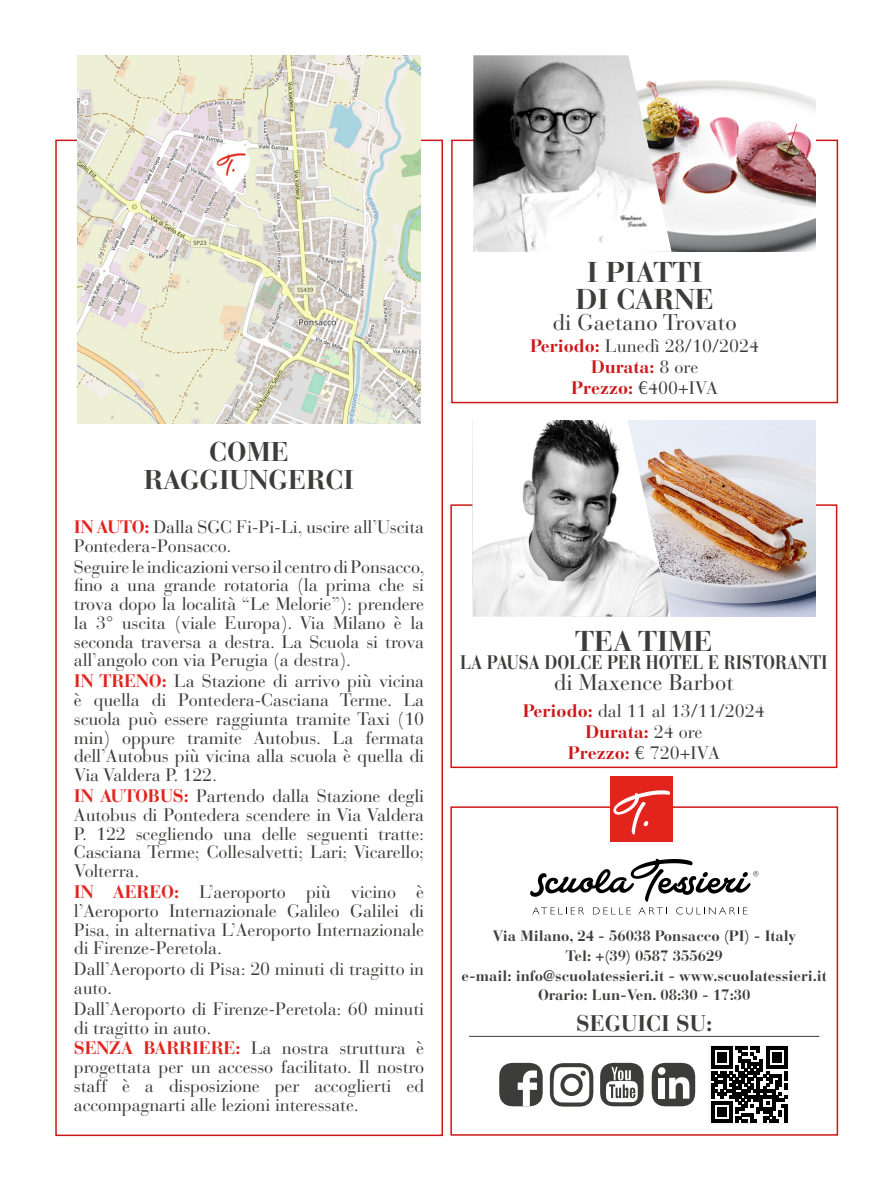
<style>
.page{position:relative;width:893px;height:1191px;background:#fff}
.page>*{position:absolute;margin:0;border:0;box-sizing:border-box;transform-origin:0 0}
.t1{font:700 28.5px/27px "Bauer Bodoni Std";color:#3c3c3b;text-align:center}
.t2{font:700 27px/28.5px "Bauer Bodoni Std";color:#3c3c3b;text-align:center}
.t3{font:22.5px "Bauer Bodoni Std";color:#3c3c3b}
.t4{font:700 22.5px "Bauer Bodoni Std";color:#3c3c3b}
.t5{font:700 19.5px "Bauer Bodoni Std";color:#3c3c3b;scale:.85 1}
.t6{font:18px/18.8px "Bauer Bodoni Std";letter-spacing:-.01em;color:#3c3c3b;text-align:justify}
.t7{font:700 15px/19.5px "Bauer Bodoni Std";color:#3c3c3b;text-align:center}
.s1{font-weight:700;color:#e2241d}
.s2{font-weight:700;color:#cd1719}
</style>
<div class="page">
<div style="left:450px;top:504px;width:387px;height:264px;border:2px solid #cd1719"></div>
<img style="left:473px;top:420px;width:104px;height:196px">
<div style="left:451px;top:140px;width:387px;height:263px;border:2px solid #cd1719"></div>
<img style="left:672px;top:80px;width:144px;height:172px">
<img style="left:473px;top:55px;width:199px;height:197px">
<img style="left:577px;top:420px;width:238px;height:196px">
<svg style="left:787px;top:1046px;width:1px;height:77px"></svg>
<svg style="left:711px;top:1046px;width:76px;height:77px"></svg>
<svg style="left:499px;top:1062px;width:44px;height:44px"></svg>
<svg style="left:550px;top:1063px;width:43px;height:43px"></svg>
<svg style="left:600px;top:1062px;width:44px;height:44px"></svg>
<svg style="left:652px;top:1062px;width:43px;height:44px"></svg>
<div style="left:658px;top:1077px;width:7px;height:21px;background:#fff"></div>
<div style="left:658px;top:1067px;width:7px;height:7px;background:#fff;border-radius:50%"></div>
<div style="left:450px;top:806px;width:388px;height:329px;border:2px solid #cd1719"></div>
<svg style="left:532px;top:907px;width:52px;height:7px"></svg>
<svg style="left:593px;top:907px;width:38px;height:7px"></svg>
<svg style="left:638px;top:907px;width:29px;height:7px"></svg>
<svg style="left:676px;top:907px;width:71px;height:7px"></svg>
<div style="left:610px;top:776px;width:62px;height:65px;background:#e2241d"></div>
<svg style="left:613px;top:790px;width:57px;height:44px"></svg>
<svg style="left:530px;top:858px;width:228px;height:43px"></svg>
<hr style="left:469px;top:1036px;width:350px;height:1px;background:#3c3c3b">
<img style="left:78px;top:55px;width:342px;height:369px">
<h2 class="t2" style="left:144px;top:437px;width:212px">COME<br>RAGGIUNGERCI</h2>
<p class="t6" style="left:74px;top:517px;width:352px"><span class="s1">IN AUTO:</span> Dalla SGC Fi-Pi-Li, uscire all’Uscita<br>Pontedera-Ponsacco.</p>
<p class="t6" style="left:74px;top:557px;width:353px">Seguire le indicazioni verso il centro di Ponsacco, fino a una grande rotatoria (la prima che si trova dopo la località “Le Melorie”): prendere la 3° uscita (viale Europa). Via Milano è la seconda traversa a destra. La Scuola si trova all’angolo con via Perugia (a destra).</p>
<p class="t6" style="left:74px;top:672px;width:352px"><span class="s1">IN TRENO:</span> La Stazione di arrivo più vicina è quella di Pontedera-Casciana Terme. La scuola può essere raggiunta tramite Taxi (10 min) oppure tramite Autobus. La fermata dell’Autobus più vicina alla scuola è quella di Via Valdera P. 122.</p>
<p class="t6" style="left:74px;top:786px;width:352px"><span class="s1">IN AUTOBUS:</span> Partendo dalla Stazione degli Autobus di Pontedera scendere in Via Valdera P. 122 scegliendo una delle seguenti tratte:<br>Casciana Terme; Collesalvetti; Lari; Vicarello; Volterra.</p>
<p class="t6" style="left:74px;top:882px;width:352px"><span class="s1">IN AEREO:</span> L’aeroporto più vicino è l’Aeroporto Internazionale Galileo Galilei di Pisa, in alternativa L’Aeroporto Internazionale di Firenze-Peretola.</p>
<p class="t6" style="left:74px;top:959px;width:352px">Dall’Aeroporto di Pisa: 20 minuti di tragitto in auto.</p>
<p class="t6" style="left:74px;top:999px;width:352px">Dall’Aeroporto di Firenze-Peretola: 60 minuti di tragitto in auto.</p>
<p class="t6" style="left:74px;top:1039px;width:352px"><span class="s1">SENZA BARRIERE:</span> La nostra struttura è progettata per un accesso facilitato. Il nostro staff è a disposizione per accoglierti ed accompagnarti alle lezioni interessate.</p>
<h1 class="t1" style="left:575px;top:258px;width:140px">I PIATTI<br>DI CARNE</h1>
<p class="t3" style="left:553px;top:309px;width:186px">di Gaetano Trovato</p>
<p class="t6" style="left:530px;top:336px;width:230px;line-height:21px;text-align:center"><span class="s2">Periodo:</span> Lunedì 28/10/2024<br><span class="s2">Durata:</span> 8 ore<br><span class="s2">Prezzo:</span> €400+IVA</p>
<h1 class="t1" style="left:575px;top:628px;width:139px">TEA TIME</h1>
<p class="t5" style="left:460px;top:650px;width:434px">LA PAUSA DOLCE PER HOTEL E RISTORANTI</p>
<p class="t3" style="left:554px;top:669px;width:182px">di Maxence Barbot</p>
<p class="t6" style="left:523px;top:700px;width:243px;line-height:21px;text-align:center"><span class="s2">Periodo:</span> dal 11 al 13/11/2024<br><span class="s2">Durata:</span> 24 ore<br><span class="s2">Prezzo:</span> € 720+IVA</p>
<p class="t7" style="left:462px;top:926px;width:367px">Via Milano, 24 - 56038 Ponsacco (PI) - Italy<br>Tel: +(39) 0587 355629<br>e-mail: info@scuolatessieri.it - www.scuolatessieri.it Orario: Lun-Ven. 08:30 - 17:30</p>
<p class="t4" style="left:576px;top:1009px;width:138px">SEGUICI SU:</p>
</div>
